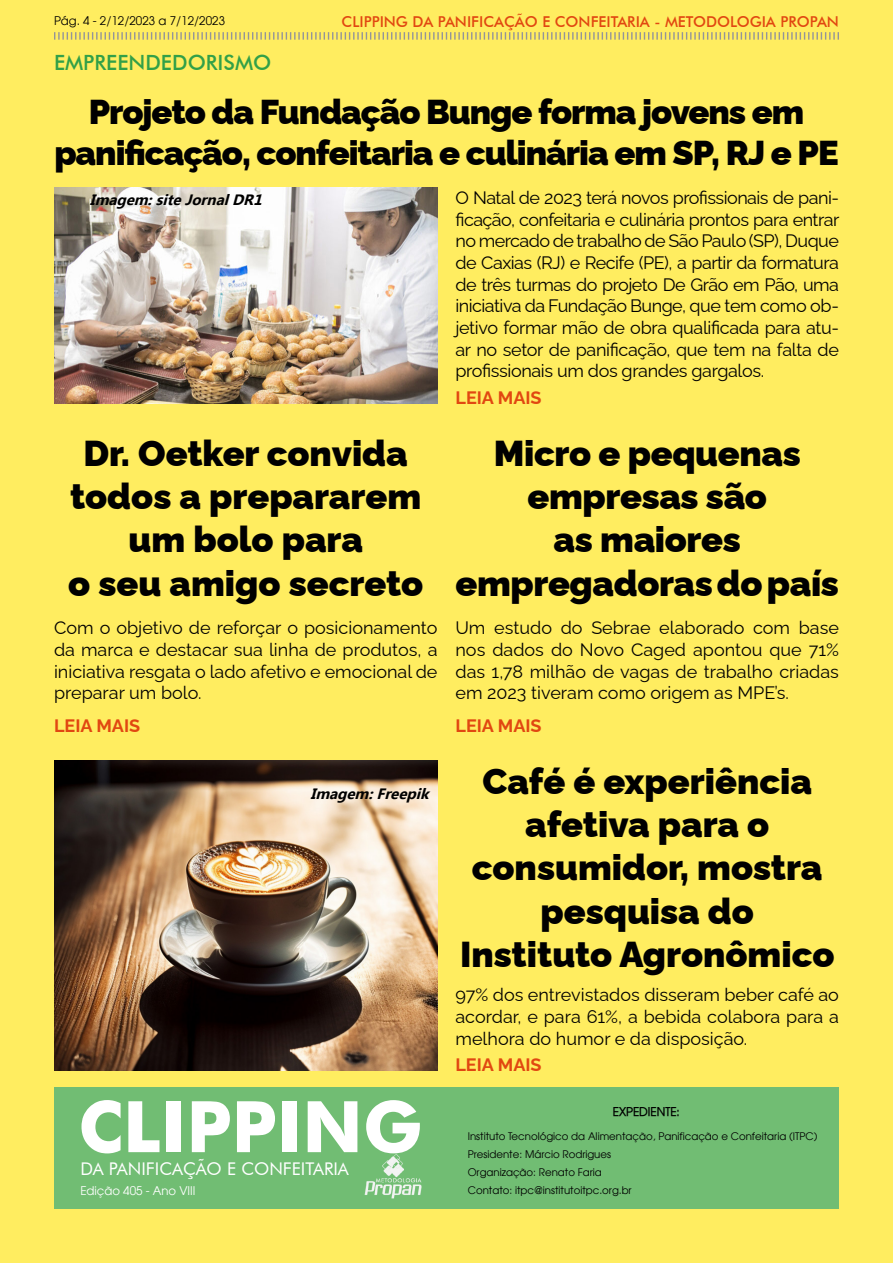
<style>
.page{position:relative;width:893px;height:1263px;background:#ffed60}
.page>*{position:absolute;margin:0;border:0;box-sizing:border-box;transform-origin:0 0}
.t1{font:700 71.25px "Futura BT";color:#fff}
.t2{font:900 36px/43.2px "Raleway";color:#000;text-align:center}
.t3{font:900 34.5px/41.4px "Raleway";letter-spacing:-.03em;color:#000;text-align:center}
.t4{font:500 21px "Futura BT";color:#32a048}
.t5{font:18px/21.6px "Raleway";color:#000;text-align:justify}
.t6{font:700 18px "Raleway";color:#e14711}
.t7{font:17.55px "Futura BT";color:#fff}
.t8{font:500 15px "Futura BT";color:#e14711}
.t9{font:italic 700 15px "Ebrima";color:#000}
.t10{font:12px "Atilla";color:#000}
.t11{font:12px "Atilla";color:#fff}
.t12{font:700 12px "Atilla";color:#000}
.t13{font:10.5px/18px "Atilla";color:#000}
</style>
<div class="page">
<div style="left:54px;top:1087px;width:785px;height:122px;background:#71bd73"></div>
<img style="left:364px;top:1154px;width:58px;height:45px">
<svg style="left:54px;top:32px;width:785px;height:8px"></svg>
<img style="left:54px;top:187px;width:383px;height:217px">
<img style="left:54px;top:760px;width:383px;height:311px">
<p class="t10" style="left:54px;top:13px;width:173px">Pág. 4 - 2/12/2023 a 7/12/2023</p>
<p class="t8" style="left:342px;top:13px;width:499px">CLIPPING DA PANIFICAÇÃO E CONFEITARIA - METODOLOGIA PROPAN</p>
<p class="t4" style="left:54px;top:50px;width:219px">EMPREENDEDORISMO</p>
<h3 class="t3" style="left:54px;top:87px;width:786px">Projeto da Fundação Bunge forma jovens em panificação, confeitaria e culinária em SP, RJ e PE</h3>
<p class="t9" style="left:90px;top:189px;width:180px">Imagem:siteJornalDR1</p>
<h2 class="t2" style="left:68px;top:428px;width:356px">Dr. Oetker convida todos a prepararem um bolo para<br>o seu amigo secreto</h2>
<p class="t5" style="left:54px;top:615px;width:385px">Com o objetivo de reforçar o posicionamento da marca e destacar sua linha de produtos, a iniciativa resgata o lado afetivo e emocional de preparar um bolo.</p>
<p class="t6" style="left:54px;top:711px;width:88px">LEIA MAIS</p>
<p class="t9" style="left:311px;top:782px;width:126px">Imagem:Freepik</p>
<h1 class="t1" style="left:78px;top:1083px;width:346px">CLIPPING</h1>
<p class="t7" style="left:80px;top:1158px;width:270px">DA PANIFICAÇÃO E CONFEITARIA</p>
<p class="t11" style="left:80px;top:1183px;width:117px">Edição 405 - Ano VIII</p>
<p class="t5" style="left:455px;top:185px;width:385px">O Natal de 2023 terá novos profissionais de pani&shy;ficação, confeitaria e culinária prontos para entrar no mercado de trabalho de São Paulo (SP), Duque de Caxias (RJ) e Recife (PE), a partir da formatura de três turmas do projeto De Grão em Pão, uma iniciativa da Fundação Bunge, que tem como ob&shy;jetivo formar mão de obra qualificada para atu&shy;ar no setor de panificação, que tem na falta de profissionais um dos grandes gargalos.</p>
<p class="t6" style="left:455px;top:383px;width:88px">LEIA MAIS</p>
<h2 class="t2" style="left:455px;top:428px;width:385px">Micro e pequenas empresas são<br>as maiores empregadoras do país</h2>
<p class="t5" style="left:455px;top:615px;width:385px">Um estudo do Sebrae elaborado com base nos dados do Novo Caged apontou que 71% das 1,78 milhão de vagas de trabalho criadas em 2023 tiveram como origem as MPE’s.</p>
<p class="t6" style="left:455px;top:711px;width:88px">LEIA MAIS</p>
<h2 class="t2" style="left:460px;top:756px;width:376px">Café é experiência afetiva para o consumidor, mostra pesquisa do<br>Instituto Agronômico</h2>
<p class="t5" style="left:455px;top:982px;width:385px">97% dos entrevistados disseram beber café ao acordar, e para 61%, a bebida colabora para a melhora do humor e da disposição.</p>
<p class="t6" style="left:455px;top:1050px;width:88px">LEIA MAIS</p>
<p class="t12" style="left:613px;top:1104px;width:68px">EXPEDIENTE:</p>
<p class="t13" style="left:468px;top:1127px;width:351px">Instituto Tecnológico da Alimentação, Panificação e Confeitaria (ITPC)<br>Presidente: Márcio Rodrigues<br>Organização: Renato Faria<br>Contato: itpc@institutoitpc.org.br</p>
</div>
